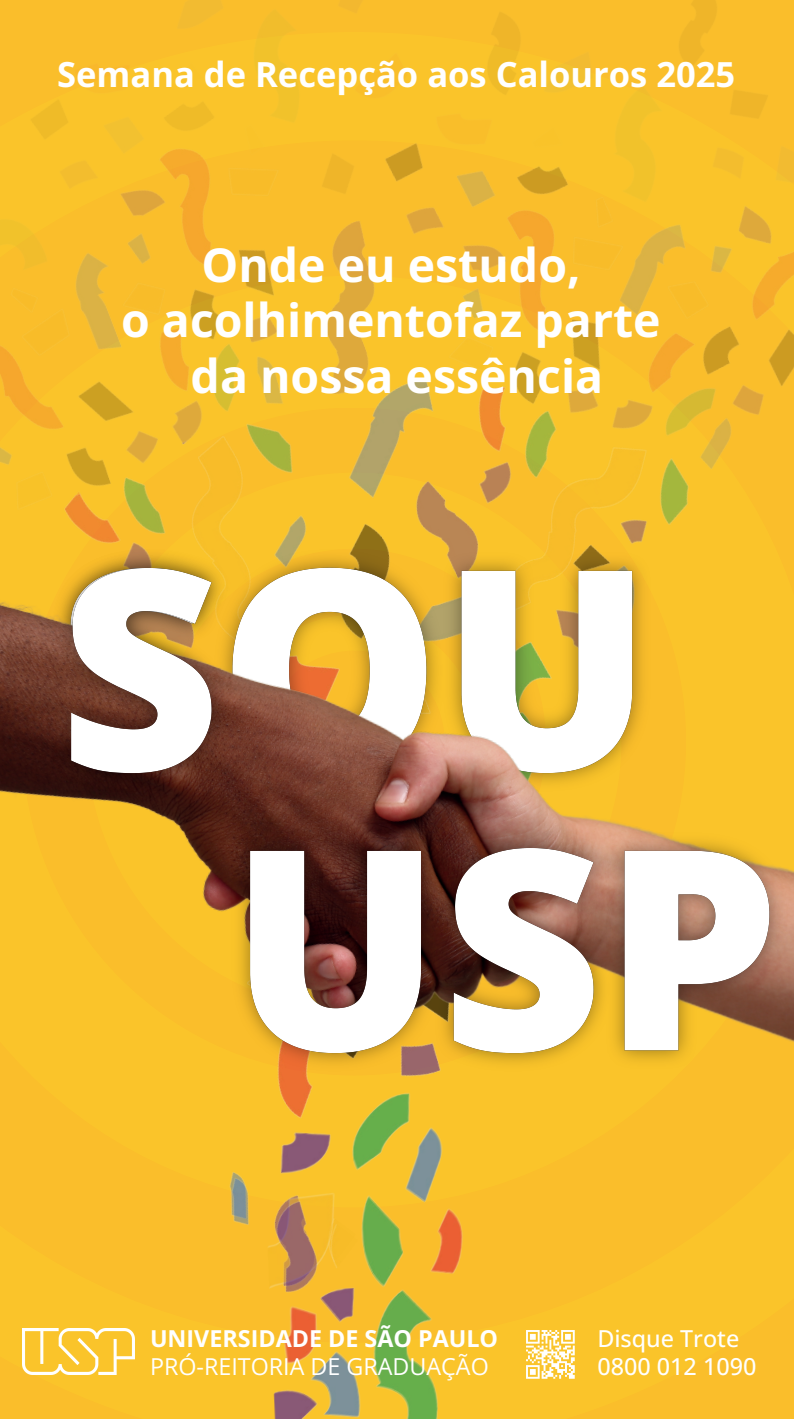
<style>
.page{position:relative;width:794px;height:1419px;background:#fff}
.page>*{position:absolute;margin:0;border:0;box-sizing:border-box;transform-origin:0 0}
.t1{font:700 46.41px/55.7px "Open Sans";color:#fff;text-align:center}
.t2{font:700 34.51px "Open Sans";color:#fff}
.t3{font:500 23.38px/27.9px "Open Sans";color:#fff}
.t4{font:23.31px "Open Sans";color:#fff}
.t5{font:700 23.31px "Open Sans";color:#fff}
</style>
<div class="page">
<div style="left:0;top:32px;width:794px;height:1387px;background:#fbc82a"></div>
<div style="left:0;top:140px;width:794px;height:1203px;background:#fabe2b"></div>
<img style="left:0;top:0;width:794px;height:409px">
<img style="left:273px;top:1237px;width:190px;height:182px">
<img style="left:268px;top:1237px;width:90px;height:71px">
<img style="left:22px;top:1328px;width:113px;height:46px">
<img style="left:526px;top:1330px;width:49px;height:49px">
<img style="left:0;top:409px;width:761px;height:828px">
<img style="left:39px;top:472px;width:201px;height:381px">
<img style="left:219px;top:752px;width:575px;height:381px">
<p class="t2" style="left:57px;top:50px;width:679px">Semana de Recepção aos Calouros 2025</p>
<p class="t1" style="left:121px;top:236px;width:541px">Onde eu estudo,<br>o acolhimentofaz parte da nossa essência</p>
<p class="t5" style="left:150px;top:1322px;width:350px">UNIVERSIDADE DE SÃO PAULO</p>
<p class="t4" style="left:150px;top:1350px;width:340px">PRÓ-REITORIA DE GRADUAÇÃO</p>
<p class="t3" style="left:597px;top:1324px;width:161px">Disque Trote<br>0800 012 1090</p>
</div>
